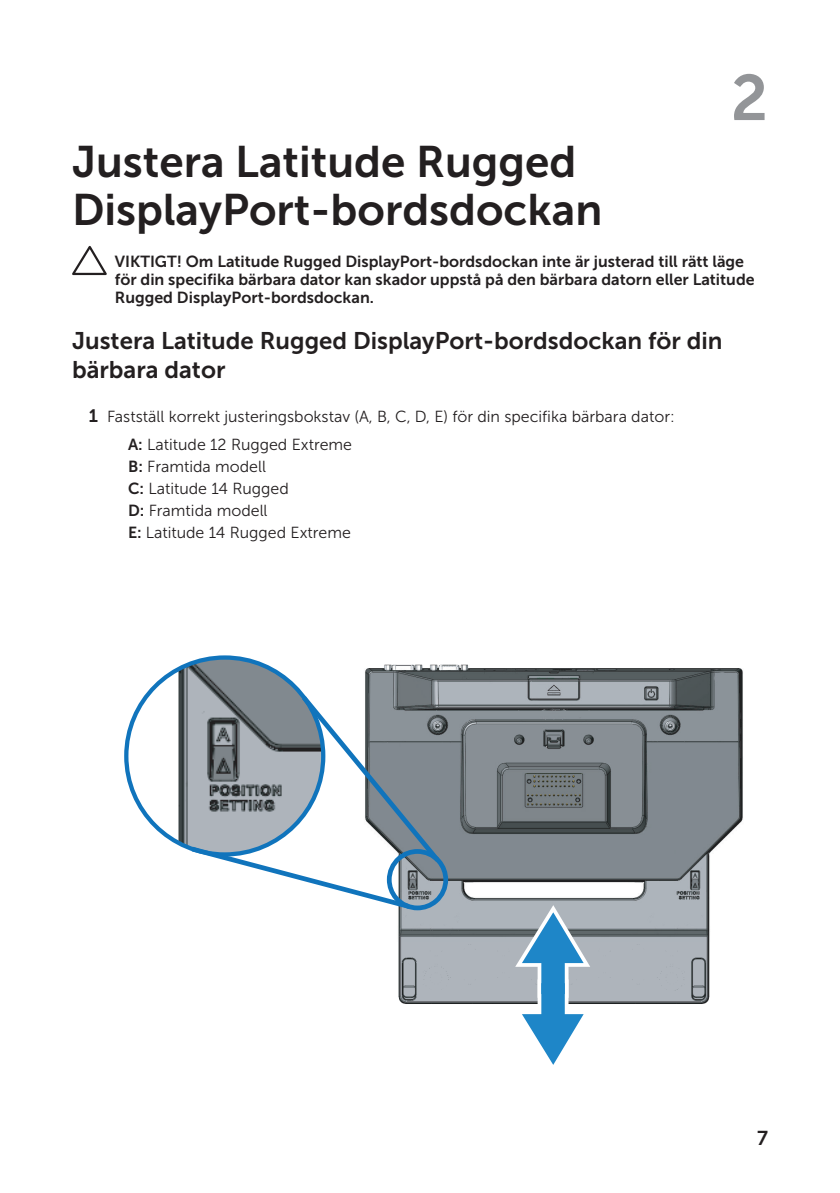
<style>
.page{position:relative;width:840px;height:1193px;background:#fff}
.page>*{position:absolute;margin:0;border:0;box-sizing:border-box;transform-origin:0 0}
.Chapter_No{font:64px "Museo Sans For Dell 700";color:#939598}
.Chapter_Title{font:44px/48px "Museo Sans For Dell 700";color:#231f20}
.Head_1{font:24px/28.8px "Museo Sans For Dell 700";color:#231f20}
.t1{font:20px "Museo Sans For Dell 700";color:#231f20}
.Caution{font:16px/18px "Museo Sans For Dell 700";color:#231f20}
.Sub_List{font:16px "Museo Sans For Dell 300";color:#231f20}
.s1{font-family:"Museo Sans For Dell 700";font-size:18px}
.s2{font-family:"Museo Sans For Dell 700"}
</style>
<div class="page">
<svg style="left:72px;top:246px;width:35px;height:29px"></svg>
<svg style="left:124px;top:655px;width:182px;height:197px"></svg>
<img style="left:365px;top:664px;width:378px;height:340px">
<svg style="left:192px;top:696px;width:256px;height:214px"></svg>
<svg style="left:515px;top:905px;width:75px;height:160px"></svg>
<p class="Chapter_No" style="left:730px;top:62px;width:39px">2</p>
<p class="Chapter_Title" style="left:72px;top:138px;width:532px">Justera Latitude Rugged<br>DisplayPort-bordsdockan</p>
<p class="Caution" style="left:115px;top:252px;width:641px">VIKTIGT! Om Latitude Rugged DisplayPort-bordsdockan inte är justerad till rätt läge för din specifika bärbara dator kan skador uppstå på den bärbara datorn eller Latitude<br>Rugged DisplayPort-bordsdockan.</p>
<p class="Head_1" style="left:72px;top:326px;width:652px">Justera Latitude Rugged DisplayPort-bordsdockan för din bärbara dator</p>
<p class="Sub_List" style="left:89px;top:408px;width:587px"><span class="s1">1</span> Fastställ korrekt justeringsbokstav (A, B, C, D, E) för din specifika bärbara dator:</p>
<p class="Sub_List" style="left:128px;top:436px;width:225px"><span class="s2">A:</span> Latitude 12 Rugged Extreme</p>
<p class="Sub_List" style="left:128px;top:458px;width:139px"><span class="s2">B:</span> Framtida modell</p>
<p class="Sub_List" style="left:128px;top:480px;width:162px"><span class="s2">C:</span> Latitude 14 Rugged</p>
<p class="Sub_List" style="left:128px;top:502px;width:141px"><span class="s2">D:</span> Framtida modell</p>
<p class="Sub_List" style="left:128px;top:524px;width:224px"><span class="s2">E:</span> Latitude 14 Rugged Extreme</p>
<p class="t1" style="left:757px;top:1126px;width:12px">7</p>
</div>
